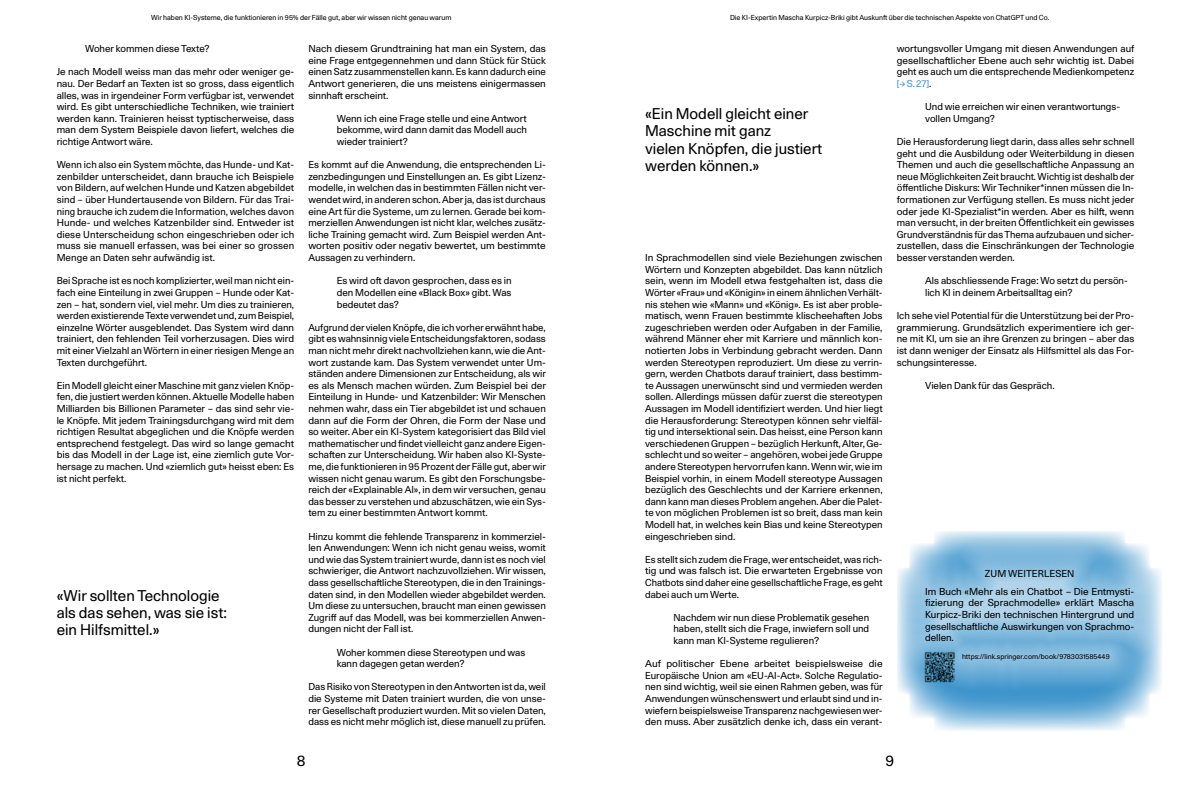
<style>
.page{position:relative;width:1191px;height:794px;background:#fff}
.page>*{position:absolute;margin:0;border:0;box-sizing:border-box;transform-origin:0 0}
.t1{font:15px/17.4px "Unica 77 LL";color:#000}
.t2{font:9.7px/11.6px "Unica 77 LL";color:#000;text-align:justify}
.t3{font:7px "Unica 77 LL";color:#000}
.s1{color:#3e95cc}
</style>
<div class="page">
<svg style="left:900px;top:531px;width:258px;height:200px"></svg>
<div style="left:894px;top:539px;width:270px;height:152px;background:#fff;opacity:.6"></div>
<img style="left:924px;top:651px;width:30px;height:31px">
<p class="t3" style="left:151px;top:13px;width:302px">Wir haben KI-Systeme, die funktionieren in 95% der Fälle gut, aber wir wissen nicht genau warum</p>
<p class="t2" style="left:85px;top:42px;width:126px">Woher kommen diese Texte?</p>
<p class="t2" style="left:57px;top:66px;width:239px">Je nach Modell weiss man das mehr oder weniger ge&shy;nau. Der Bedarf an Texten ist so gross, dass eigentlich alles, was in irgendeiner Form verfügbar ist, verwendet wird. Es gibt unterschiedliche Techniken, wie trainiert werden kann. Trainieren heisst typtischerweise, dass man dem System Beispiele davon liefert, welches die richtige Antwort wäre.</p>
<p class="t2" style="left:57px;top:158px;width:239px">Wenn ich also ein System möchte, das Hunde- und Kat&shy;zenbilder unterscheidet, dann brauche ich Beispiele von Bildern, auf welchen Hunde und Katzen abgebildet sind – über Hundertausende von Bildern. Für das Trai&shy;ning brauche ich zudem die Information, welches davon Hunde- und welches Katzenbilder sind. Entweder ist diese Unterscheidung schon eingeschrieben oder ich muss sie manuell erfassen, was bei einer so grossen Menge an Daten sehr aufwändig ist.</p>
<p class="t2" style="left:57px;top:274px;width:239px">Bei Sprache ist es noch komplizierter, weil man nicht ein&shy;fach eine Einteilung in zwei Gruppen – Hunde oder Kat&shy;zen – hat, sondern viel, viel mehr. Um dies zu trainieren, werden existierende Texte verwendet und, zum Beispiel, einzelne Wörter ausgeblendet. Das System wird dann trainiert, den fehlenden Teil vorherzusagen. Dies wird mit einer Vielzahl an Wörtern in einer riesigen Menge an Texten durchgeführt.</p>
<p class="t2" style="left:57px;top:379px;width:239px">Ein Modell gleicht einer Maschine mit ganz vielen Knöp&shy;fen, die justiert werden können. Aktuelle Modelle haben Milliarden bis Billionen Parameter – das sind sehr vie&shy;le Knöpfe. Mit jedem Trainingsdurchgang wird mit dem richtigen Resultat abgeglichen und die Knöpfe werden entsprechend festgelegt. Das wird so lange gemacht bis das Modell in der Lage ist, eine ziemlich gute Vor&shy;hersage zu machen. Und «ziemlich gut» heisst eben: Es ist nicht perfekt.</p>
<p class="t2" style="left:308px;top:42px;width:239px">Nach diesem Grundtraining hat man ein System, das eine Frage entgegennehmen und dann Stück für Stück einen Satz zusammenstellen kann. Es kann dadurch eine Antwort generieren, die uns meistens einigermassen sinnhaft erscheint.</p>
<p class="t2" style="left:337px;top:112px;width:192px">Wenn ich eine Frage stelle und eine Antwort bekomme, wird dann damit das Modell auch wieder trainiert?</p>
<p class="t2" style="left:308px;top:158px;width:239px">Es kommt auf die Anwendung, die entsprechenden Li&shy;zenzbedingungen und Einstellungen an. Es gibt Lizenz&shy;modelle, in welchen das in bestimmten Fällen nicht ver&shy;wendet wird, in anderen schon. Aber ja, das ist durchaus eine Art für die Systeme, um zu lernen. Gerade bei kom&shy;merziellen Anwendungen ist nicht klar, welches zusätz&shy;liche Training gemacht wird. Zum Beispiel werden Ant&shy;worten positiv oder negativ bewertet, um bestimmte Aussagen zu verhindern.</p>
<p class="t2" style="left:337px;top:274px;width:176px">Es wird oft davon gesprochen, dass es in den Modellen eine «Black Box» gibt. Was bedeutet das?</p>
<p class="t2" style="left:308px;top:321px;width:239px">Aufgrund der vielen Knöpfe, die ich vorher erwähnt habe, gibt es wahnsinnig viele Entscheidungsfaktoren, sodass man nicht mehr direkt nachvollziehen kann, wie die Ant&shy;wort zustande kam. Das System verwendet unter Um&shy;ständen andere Dimensionen zur Entscheidung, als wir es als Mensch machen würden. Zum Beispiel bei der Einteilung in Hunde- und Katzenbilder: Wir Menschen nehmen wahr, dass ein Tier abgebildet ist und schauen dann auf die Form der Ohren, die Form der Nase und so weiter. Aber ein KI-System kategorisiert das Bild viel mathematischer und findet vielleicht ganz andere Eigen&shy;schaften zur Unterscheidung. Wir haben also KI-Syste&shy;me, die funktionieren in 95 Prozent der Fälle gut, aber wir wissen nicht genau warum. Es gibt den Forschungsbe&shy;reich der «Explainable AI», in dem wir versuchen, genau das besser zu verstehen und abzuschätzen, wie ein Sys&shy;tem zu einer bestimmten Antwort kommt.</p>
<p class="t2" style="left:308px;top:530px;width:239px">Hinzu kommt die fehlende Transparenz in kommerziel&shy;len Anwendungen: Wenn ich nicht genau weiss, womit und wie das System trainiert wurde, dann ist es noch viel schwieriger, die Antwort nachzuvollziehen. Wir wissen, dass gesellschaftliche Stereotypen, die in den Trainings&shy;daten sind, in den Modellen wieder abgebildet werden.<br>Um diese zu untersuchen, braucht man einen gewissen Zugriff auf das Modell, was bei kommerziellen Anwen&shy;dungen nicht der Fall ist.</p>
<p class="t2" style="left:337px;top:646px;width:190px">Woher kommen diese Stereotypen und was kann dagegen getan werden?</p>
<p class="t2" style="left:308px;top:680px;width:239px">Das Risiko von Stereotypen in den Antworten ist da, weil die Systeme mit Daten trainiert wurden, die von unse&shy;rer Gesellschaft produziert wurden. Mit so vielen Daten, dass es nicht mehr möglich ist, diese manuell zu prüfen.</p>
<h1 class="t1" style="left:57px;top:585px;width:172px">«Wir sollten Technologie als das sehen, was sie ist: ein Hilfsmittel.»</h1>
<p class="t3" style="left:730px;top:13px;width:321px">Die KI-Expertin Mascha Kurpicz-Briki gibt Auskunft über die technischen Aspekte von ChatGPT und Co.</p>
<h1 class="t1" style="left:645px;top:104px;width:179px">«Ein Modell gleicht einer<br>Maschine mit ganz<br>vielen Knöpfen, die justiert werden können.»</h1>
<p class="t2" style="left:645px;top:251px;width:239px">In Sprachmodellen sind viele Beziehungen zwischen Wörtern und Konzepten abgebildet. Das kann nützlich sein, wenn im Modell etwa festgehalten ist, dass die Wörter «Frau» und «Königin» in einem ähnlichen Verhält&shy;nis stehen wie «Mann» und «König». Es ist aber proble&shy;matisch, wenn Frauen bestimmte klischeehaften Jobs zugeschrieben werden oder Aufgaben in der Familie, während Männer eher mit Karriere und männlich kon&shy;notierten Jobs in Verbindung gebracht werden. Dann werden Stereotypen reproduziert. Um diese zu verrin&shy;gern, werden Chatbots darauf trainiert, dass bestimm&shy;te Aussagen unerwünscht sind und vermieden werden sollen. Allerdings müssen dafür zuerst die stereotypen Aussagen im Modell identifiziert werden. Und hier liegt die Herausforderung: Stereotypen können sehr vielfäl&shy;tig und intersektional sein. Das heisst, eine Person kann verschiedenen Gruppen – bezüglich Herkunft, Alter, Ge&shy;schlecht und so weiter – angehören, wobei jede Gruppe andere Stereotypen hervorrufen kann. Wenn wir, wie im Beispiel vorhin, in einem Modell stereotype Aussagen bezüglich des Geschlechts und der Karriere erkennen, dann kann man dieses Problem angehen. Aber die Palet&shy;te von möglichen Problemen ist so breit, dass man kein Modell hat, in welches kein Bias und keine Stereotypen eingeschrieben sind.</p>
<p class="t2" style="left:645px;top:553px;width:239px">Es stellt sich zudem die Frage, wer entscheidet, was rich&shy;tig und was falsch ist. Die erwarteten Ergebnisse von Chatbots sind daher eine gesellschaftliche Frage, es geht dabei auch um Werte.</p>
<p class="t2" style="left:673px;top:611px;width:197px">Nachdem wir nun diese Problematik gesehen haben, stellt sich die Frage, inwiefern soll und kann man KI-Systeme regulieren?</p>
<p class="t2" style="left:645px;top:657px;width:239px">Auf politischer Ebene arbeitet beispielsweise die Europäische Union am «EU-AI-Act». Solche Regulatio&shy;nen sind wichtig, weil sie einen Rahmen geben, was für Anwendungen wünschenswert und erlaubt sind und in&shy;wiefern beispielsweise Transparenz nachgewiesen wer&shy;den muss. Aber zusätzlich denke ich, dass ein verant-</p>
<p class="t2" style="left:896px;top:42px;width:239px">wortungsvoller Umgang mit diesen Anwendungen auf gesellschaftlicher Ebene auch sehr wichtig ist. Dabei geht es auch um die entsprechende Medienkompetenz <span class="s1">[→S.27]</span>.</p>
<p class="t2" style="left:925px;top:100px;width:195px">Und wie erreichen wir einen verantwortungs&shy;vollen Umgang?</p>
<p class="t2" style="left:896px;top:135px;width:239px">Die Herausforderung liegt darin, dass alles sehr schnell geht und die Ausbildung oder Weiterbildung in diesen Themen und auch die gesellschaftliche Anpassung an neue Möglichkeiten Zeit braucht. Wichtig ist deshalb der öffentliche Diskurs: Wir Techniker*innen müssen die In&shy;formationen zur Verfügung stellen. Es muss nicht jeder oder jede KI-Spezialist*in werden. Aber es hilft, wenn man versucht, in der breiten Öffentlichkeit ein gewisses Grundverständnis für das Thema aufzubauen und sicher&shy;zustellen, dass die Einschränkungen der Technologie besser verstanden werden.</p>
<p class="t2" style="left:925px;top:274px;width:204px">Als abschliessende Frage: Wo setzt du persön&shy;lich KI in deinem Arbeitsalltag ein?</p>
<p class="t2" style="left:896px;top:309px;width:239px">Ich sehe viel Potential für die Unterstützung bei der Pro&shy;grammierung. Grundsätzlich experimentiere ich ger&shy;ne mit KI, um sie an ihre Grenzen zu bringen – aber das ist dann weniger der Einsatz als Hilfsmittel als das For&shy;schungsinteresse.</p>
<p class="t2" style="left:925px;top:379px;width:131px">Vielen Dank für das Gespräch.</p>
<p class="t2" style="left:925px;top:564px;width:211px;line-height:17.4px;text-align:center">ZUM WEITERLESEN<br>Im Buch «Mehr als ein Chatbot – Die Entmysti-</p>
<p class="t2" style="left:925px;top:596px;width:211px">fizierung der Sprachmodelle» erklärt Mascha Kurpicz-Briki den technischen Hintergrund und gesellschaftliche Auswirkungen von Sprachmo&shy;dellen.</p>
<p class="t3" style="left:962px;top:651px;width:149px">https://link.springer.com/book/9783031585449</p>
<h1 class="t1" style="left:297px;top:750px;width:10px">8</h1>
<h1 class="t1" style="left:885px;top:750px;width:10px">9</h1>
</div>
